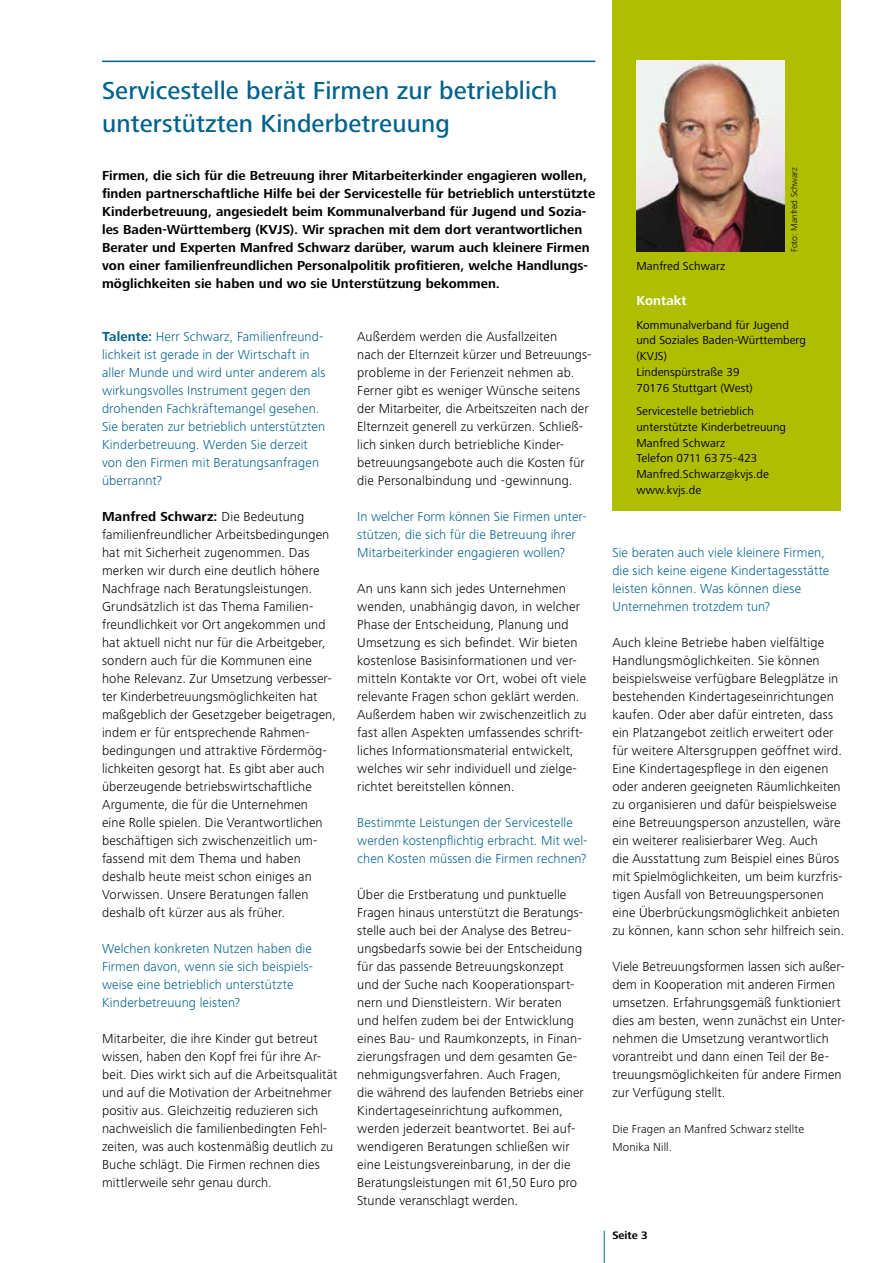
<style>
.page{position:relative;width:893px;height:1263px;background:#fff}
.page>*{position:absolute;margin:0;border:0;box-sizing:border-box;transform-origin:0 0}
.t1{font:500 25.5px/33px "Frutiger Next LT";letter-spacing:.005em;color:#00628d}
.t2{font:300 13.5px/18px "Frutiger Next LT";letter-spacing:.01em;color:#000}
.t3{font:300 13.5px/18px "Frutiger Next LT";letter-spacing:.01em;color:#00628d}
.t4{font:700 13.5px/18px "Frutiger Next LT";letter-spacing:.005em;color:#000}
.t5{font:700 13.5px "Frutiger Next LT";letter-spacing:.005em;color:#fff}
.t6{font:12px/15.8px "Frutiger Next LT";letter-spacing:.005em;color:#000}
.t7{font:300 12px/18px "Frutiger Next LT";letter-spacing:.01em;color:#000}
.t8{font:700 11.25px "Frutiger Next LT";color:#000}
.t9{font:300 9px "Frutiger Next LT";color:#000}
.s1{font-weight:700}
</style>
<div class="page">
<hr style="left:102px;top:61px;width:493px;height:1px;background:#00628d">
<div style="left:612px;top:0;width:229px;height:511px;background:#afbe00"></div>
<img style="left:636px;top:60px;width:149px;height:191px">
<hr style="left:604px;top:1231px;width:1px;height:32px;background:#00628d">
<h1 class="t1" style="left:102px;top:74px;width:457px">Servicestelle berät Firmen zur betrieblich unterstützten Kinderbetreuung</h1>
<p class="t4" style="left:102px;top:166px;width:495px">Firmen, die sich für die Betreuung ihrer Mitarbeiterkinder engagieren wollen, finden partnerschaftliche Hilfe bei der Servicestelle für betrieblich unterstützte Kinderbetreuung, angesiedelt beim Kommunalverband für Jugend und Sozia&shy;les Baden-Württemberg (KVJS). Wir sprachen mit dem dort verantwortlichen Berater und Experten Manfred Schwarz darüber, warum auch kleinere Firmen von einer familienfreundlichen Personalpolitik profitieren, welche Handlungs&shy;möglichkeiten sie haben und wo sie Unterstützung bekommen.</p>
<p class="t3" style="left:102px;top:328px;width:225px"><span class="s1">Talente:</span> Herr Schwarz, Familienfreund&shy;lichkeit ist gerade in der Wirtschaft in aller Munde und wird unter anderem als wirkungsvolles Instrument gegen den drohenden Fachkräftemangel gesehen.<br>Sie beraten zur betrieblich unterstützten Kinderbetreuung. Werden Sie derzeit von den Firmen mit Beratungsanfragen überrannt?</p>
<p class="t2" style="left:102px;top:507px;width:235px"><span class="s1">Manfred Schwarz:</span> Die Bedeutung familienfreundlicher Arbeitsbedingungen hat mit Sicherheit zugenommen. Das merken wir durch eine deutlich höhere Nachfrage nach Beratungsleistungen.<br>Grundsätzlich ist das Thema Familien&shy;freundlichkeit vor Ort angekommen und hat aktuell nicht nur für die Arbeitgeber, sondern auch für die Kommunen eine hohe Relevanz. Zur Umsetzung verbesser&shy;ter Kinderbetreuungsmöglichkeiten hat maßgeblich der Gesetzgeber beigetragen, indem er für entsprechende Rahmen&shy;bedingungen und attraktive Fördermög&shy;lichkeiten gesorgt hat. Es gibt aber auch überzeugende betriebswirtschaftliche Argumente, die für die Unternehmen<br>eine Rolle spielen. Die Verantwortlichen beschäftigen sich zwischenzeitlich um&shy;fassend mit dem Thema und haben deshalb heute meist schon einiges an Vorwissen. Unsere Beratungen fallen deshalb oft kürzer aus als früher.</p>
<p class="t3" style="left:102px;top:939px;width:212px">Welchen konkreten Nutzen haben die Firmen davon, wenn sie sich beispiels&shy;weise eine betrieblich unterstützte Kinderbetreuung leisten?</p>
<p class="t2" style="left:102px;top:1029px;width:237px">Mitarbeiter, die ihre Kinder gut betreut wissen, haben den Kopf frei für ihre Ar&shy;beit. Dies wirkt sich auf die Arbeitsqualität und auf die Motivation der Arbeitnehmer positiv aus. Gleichzeitig reduzieren sich nachweislich die familienbedingten Fehl&shy;zeiten, was auch kostenmäßig deutlich zu Buche schlägt. Die Firmen rechnen dies mittlerweile sehr genau durch.</p>
<p class="t2" style="left:357px;top:327px;width:236px">Außerdem werden die Ausfallzeiten<br>nach der Elternzeit kürzer und Betreuungs&shy;probleme in der Ferienzeit nehmen ab.<br>Ferner gibt es weniger Wünsche seitens der Mitarbeiter, die Arbeitszeiten nach der Elternzeit generell zu verkürzen. Schließ&shy;lich sinken durch betriebliche Kinder&shy;betreuungsangebote auch die Kosten für die Personalbindung und -gewinnung.</p>
<p class="t3" style="left:357px;top:507px;width:231px">In welcher Form können Sie Firmen unter&shy;stützen, die sich für die Betreuung ihrer<br>Mitarbeiterkinder engagieren wollen?</p>
<p class="t2" style="left:357px;top:579px;width:231px">An uns kann sich jedes Unternehmen wenden, unabhängig davon, in welcher Phase der Entscheidung, Planung und Umsetzung es sich befindet. Wir bieten kostenlose Basisinformationen und ver&shy;mitteln Kontakte vor Ort, wobei oft viele relevante Fragen schon geklärt werden.<br>Außerdem haben wir zwischenzeitlich zu fast allen Aspekten umfassendes schrift&shy;liches Informationsmaterial entwickelt, welches wir sehr individuell und zielge&shy;richtet bereitstellen können.</p>
<p class="t3" style="left:357px;top:813px;width:232px">Bestimmte Leistungen der Servicestelle werden kostenpflichtig erbracht. Mit wel&shy;chen Kosten müssen die Firmen rechnen?</p>
<p class="t2" style="left:357px;top:885px;width:228px">Über die Erstberatung und punktuelle Fragen hinaus unterstützt die Beratungs&shy;stelle auch bei der Analyse des Betreu&shy;ungsbedarfs sowie bei der Entscheidung für das passende Betreuungskonzept und der Suche nach Kooperationspart&shy;nern und Dienstleistern. Wir beraten und helfen zudem bei der Entwicklung eines Bau- und Raumkonzepts, in Finan&shy;zierungsfragen und dem gesamten Ge&shy;nehmigungsverfahren. Auch Fragen,<br>die während des laufenden Betriebs einer Kindertageseinrichtung aufkommen, werden jederzeit beantwortet. Bei auf&shy;wendigeren Beratungen schließen wir eine Leistungsvereinbarung, in der die Beratungsleistungen mit 61,50 Euro pro Stunde veranschlagt werden.</p>
<p class="t9" style="left:789px;top:252px;width:87px;rotate:-90deg">Foto: Manfred Schwarz</p>
<p class="t6" style="left:636px;top:258px;width:90px">Manfred Schwarz</p>
<p class="t5" style="left:636px;top:293px;width:52px">Kontakt</p>
<p class="t6" style="left:636px;top:317px;width:171px">Kommunalverband für Jugend und Soziales Baden-Württemberg (KVJS)<br>Lindenspürstraße 39<br>70176 Stuttgart (West)</p>
<p class="t6" style="left:636px;top:403px;width:151px">Servicestelle betrieblich unterstützte Kinderbetreuung<br>Manfred Schwarz<br>Telefon 0711 63 75-423<br>Manfred.Schwarz@kvjs.de www.kvjs.de</p>
<p class="t3" style="left:612px;top:543px;width:219px">Sie beraten auch viele kleinere Firmen, die sich keine eigene Kindertagesstätte leisten können. Was können diese Unternehmen trotzdem tun?</p>
<p class="t2" style="left:612px;top:633px;width:233px">Auch kleine Betriebe haben vielfältige Handlungsmöglichkeiten. Sie können beispielsweise verfügbare Belegplätze in bestehenden Kindertageseinrichtungen kaufen. Oder aber dafür eintreten, dass ein Platzangebot zeitlich erweitert oder für weitere Altersgruppen geöffnet wird.<br>Eine Kindertagespflege in den eigenen oder anderen geeigneten Räumlichkeiten zu organisieren und dafür beispielsweise eine Betreuungsperson anzustellen, wäre ein weiterer realisierbarer Weg. Auch<br>die Ausstattung zum Beispiel eines Büros mit Spielmöglichkeiten, um beim kurzfris&shy;tigen Ausfall von Betreuungspersonen eine Überbrückungsmöglichkeit anbieten zu können, kann schon sehr hilfreich sein.</p>
<p class="t2" style="left:612px;top:957px;width:234px">Viele Betreuungsformen lassen sich außer&shy;dem in Kooperation mit anderen Firmen umsetzen. Erfahrungsgemäß funktioniert dies am besten, wenn zunächst ein Unter&shy;nehmen die Umsetzung verantwortlich vorantreibt und dann einen Teil der Be&shy;treuungsmöglichkeiten für andere Firmen zur Verfügung stellt.</p>
<p class="t7" style="left:612px;top:1120px;width:193px">Die Fragen an Manfred Schwarz stellte<br>Monika Nill.</p>
<p class="t8" style="left:612px;top:1229px;width:37px">Seite 3</p>
</div>
